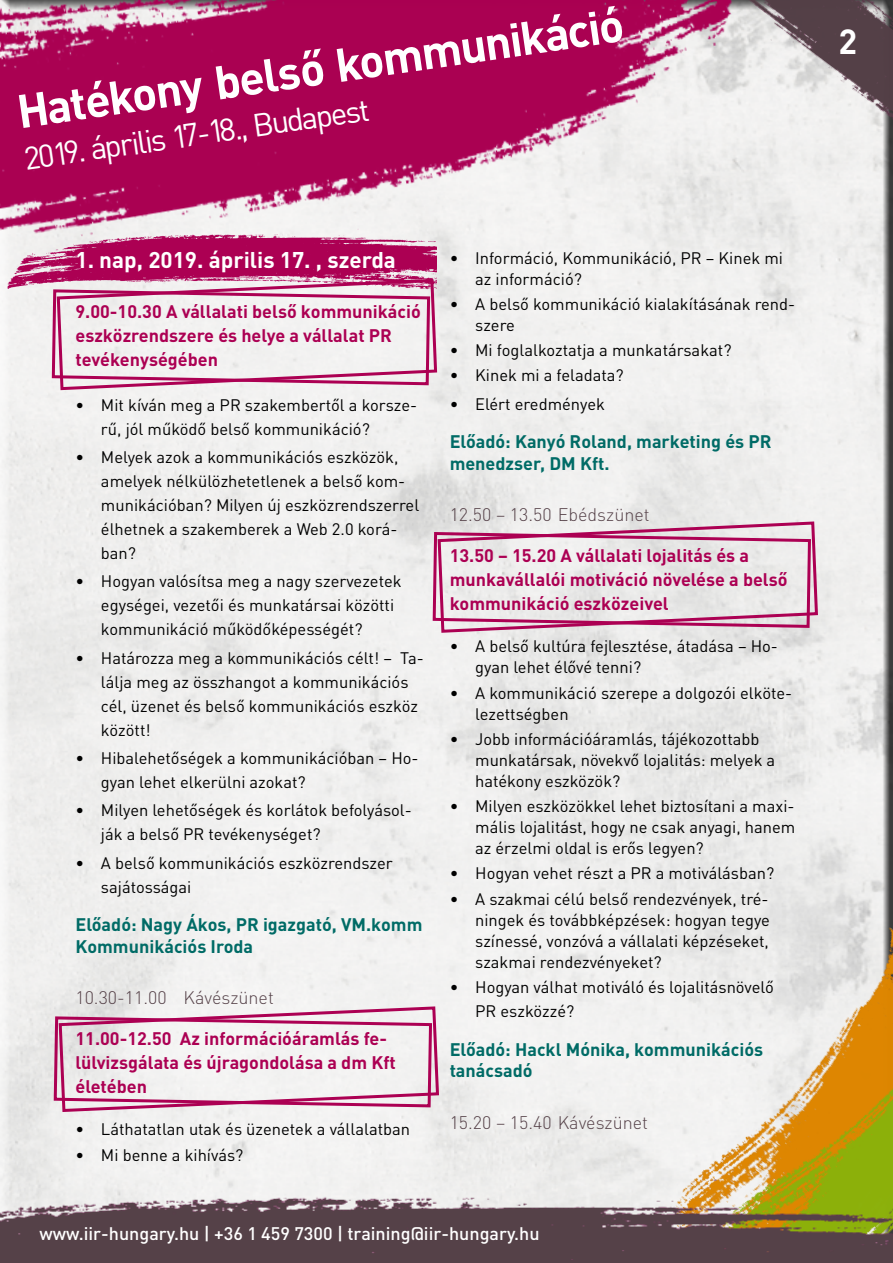
<style>
.page{position:relative;width:893px;height:1263px;background:#f0efef}
.page>*{position:absolute;margin:0;border:0;box-sizing:border-box;transform-origin:0 0}
.t1{font:700 46.5px "DIN PFL";color:#fff}
.t2{font:700 34.5px "DIN Pro";color:#fff}
.t3{font:31.5px "DIN PFL";color:#fff}
.t4{font:700 22.5px "DIN Pro";color:#fff}
.t5{font:700 18px/24px "DIN Pro";color:#ac0053}
.t6{font:700 18px/21.6px "DIN Pro";color:#006b66}
.t7{font:300 18px "DIN Pro";color:#554148}
.t8{font:500 18px "DIN Pro";color:#fff}
.t9{font:16.5px/24px "DIN Pro";color:#000}
</style>
<div class="page">
<img style="left:830px;top:0;width:63px;height:262px">
<img style="left:0;top:0;width:830px;height:284px">
<svg style="left:50px;top:277px;width:389px;height:115px"></svg>
<svg style="left:52px;top:1005px;width:387px;height:108px"></svg>
<svg style="left:431px;top:520px;width:387px;height:114px"></svg>
<img style="left:615px;top:886px;width:278px;height:290px">
<img style="left:672px;top:1007px;width:221px;height:171px">
<img style="left:0;top:1178px;width:893px;height:85px">
<h1 class="t1" style="left:13px;top:78px;width:612px;rotate:-8deg">Hatékony belső kommunikáció</h1>
<h3 class="t3" style="left:21px;top:137px;width:348px;rotate:-8deg">2019. április 17-18., Budapest</h3>
<h3 class="t4" style="left:75px;top:245px;width:322px">1. nap, 2019. április 17. , szerda</h3>
<p class="t5" style="left:75px;top:298px;width:347px">9.00-10.30 A vállalati belső kommunikáció eszközrendszere és helye a vállalat PR tevékenységében</p>
<p class="t9" style="left:101px;top:392px;width:318px;text-indent:-26px">• Mit kíván meg a PR szakembertől a korsze&shy;rű, jól működő belső kommunikáció?</p>
<p class="t9" style="left:101px;top:444px;width:320px;text-indent:-26px">• Melyek azok a kommunikációs eszközök, amelyek nélkülözhetetlenek a belső kom&shy;munikációban? Milyen új eszközrendszerrel élhetnek a szakemberek a Web 2.0 korá&shy;ban?</p>
<p class="t9" style="left:101px;top:569px;width:302px;text-indent:-26px">• Hogyan valósítsa meg a nagy szervezetek egységei, vezetői és munkatársai közötti kommunikáció működőképességét?</p>
<p class="t9" style="left:101px;top:645px;width:324px;text-indent:-26px">• Határozza meg a kommunikációs célt! – Ta&shy;lálja meg az összhangot a kommunikációs cél, üzenet és belső kommunikációs eszköz között!</p>
<p class="t9" style="left:101px;top:745px;width:319px;text-indent:-26px">• Hibalehetőségek a kommunikációban – Ho&shy;gyan lehet elkerülni azokat?</p>
<p class="t9" style="left:101px;top:798px;width:312px;text-indent:-26px">• Milyen lehetőségek és korlátok befolyásol&shy;ják a belső PR tevékenységet?</p>
<p class="t9" style="left:101px;top:850px;width:293px;text-indent:-26px">• A belső kommunikációs eszközrendszer sajátosságai</p>
<p class="t6" style="left:75px;top:913px;width:348px">Előadó: Nagy Ákos, PR igazgató, VM.komm<br>Kommunikációs Iroda</p>
<p class="t7" style="left:75px;top:985px;width:200px">10.30-11.00 Kávészünet</p>
<p class="t5" style="left:75px;top:1026px;width:322px">11.00-12.50 Az információáramlás fe&shy;lülvizsgálata és újragondolása a dm Kft életében</p>
<p class="t9" style="left:75px;top:1117px;width:336px">• Láthatatlan utak és üzenetek a vállalatban</p>
<p class="t9" style="left:75px;top:1142px;width:169px">• Mi benne a kihívás?</p>
<p class="t9" style="left:475px;top:246px;width:309px;line-height:21px;text-indent:-26px">• Információ, Kommunikáció, PR – Kinek mi az információ?</p>
<p class="t9" style="left:475px;top:293px;width:321px;line-height:21px;text-indent:-26px">• A belső kommunikáció kialakításának rend&shy;szere</p>
<p class="t9" style="left:450px;top:337px;width:283px">• Mi foglalkoztatja a munkatársakat?</p>
<p class="t9" style="left:450px;top:363px;width:176px">• Kinek mi a feladata?</p>
<p class="t9" style="left:450px;top:391px;width:157px">• Elért eredmények</p>
<p class="t6" style="left:450px;top:430px;width:323px">Előadó: Kanyó Roland, marketing és PR menedzser, DM Kft.</p>
<p class="t7" style="left:450px;top:502px;width:202px">12.50 – 13.50 Ebédszünet</p>
<p class="t5" style="left:450px;top:543px;width:339px">13.50 – 15.20 A vállalati lojalitás és a munkavállalói motiváció növelése a belső kommunikáció eszközeivel</p>
<p class="t9" style="left:475px;top:635px;width:304px;line-height:21px;text-indent:-26px">• A belső kultúra fejlesztése, átadása – Ho&shy;gyan lehet élővé tenni?</p>
<p class="t9" style="left:475px;top:681px;width:319px;line-height:21px;text-indent:-26px">• A kommunikáció szerepe a dolgozói elköte&shy;lezettségben</p>
<p class="t9" style="left:475px;top:728px;width:302px;line-height:21px;text-indent:-26px">• Jobb információáramlás, tájékozottabb munkatársak, növekvő lojalitás: melyek a hatékony eszközök?</p>
<p class="t9" style="left:475px;top:795px;width:322px;line-height:21px;text-align:justify;text-indent:-26px">• Milyen eszközökkel lehet biztosítani a maxi&shy;mális lojalitást, hogy ne csak anyagi, hanem az érzelmi oldal is erős legyen?</p>
<p class="t9" style="left:450px;top:861px;width:326px">• Hogyan vehet részt a PR a motiválásban?</p>
<p class="t9" style="left:475px;top:887px;width:296px;line-height:21px;text-align:justify;text-indent:-26px">• A szakmai célú belső rendezvények, tré&shy;ningek és továbbképzések: hogyan tegye színessé, vonzóvá a vállalati képzéseket, szakmai rendezvényeket?</p>
<p class="t9" style="left:475px;top:974px;width:300px;text-indent:-26px">• Hogyan válhat motiváló és lojalitásnövelő<br>PR eszközzé?</p>
<p class="t6" style="left:450px;top:1037px;width:315px">Előadó: Hackl Mónika, kommunikációs tanácsadó</p>
<p class="t7" style="left:450px;top:1110px;width:200px">15.20 – 15.40 Kávészünet</p>
<p class="t8" style="left:39px;top:1221px;width:502px">www.iir-hungary.hu | +36 1 459 7300 | training@iir-hungary.hu</p>
<h2 class="t2" style="left:838px;top:18px;width:20px">2</h2>
</div>
